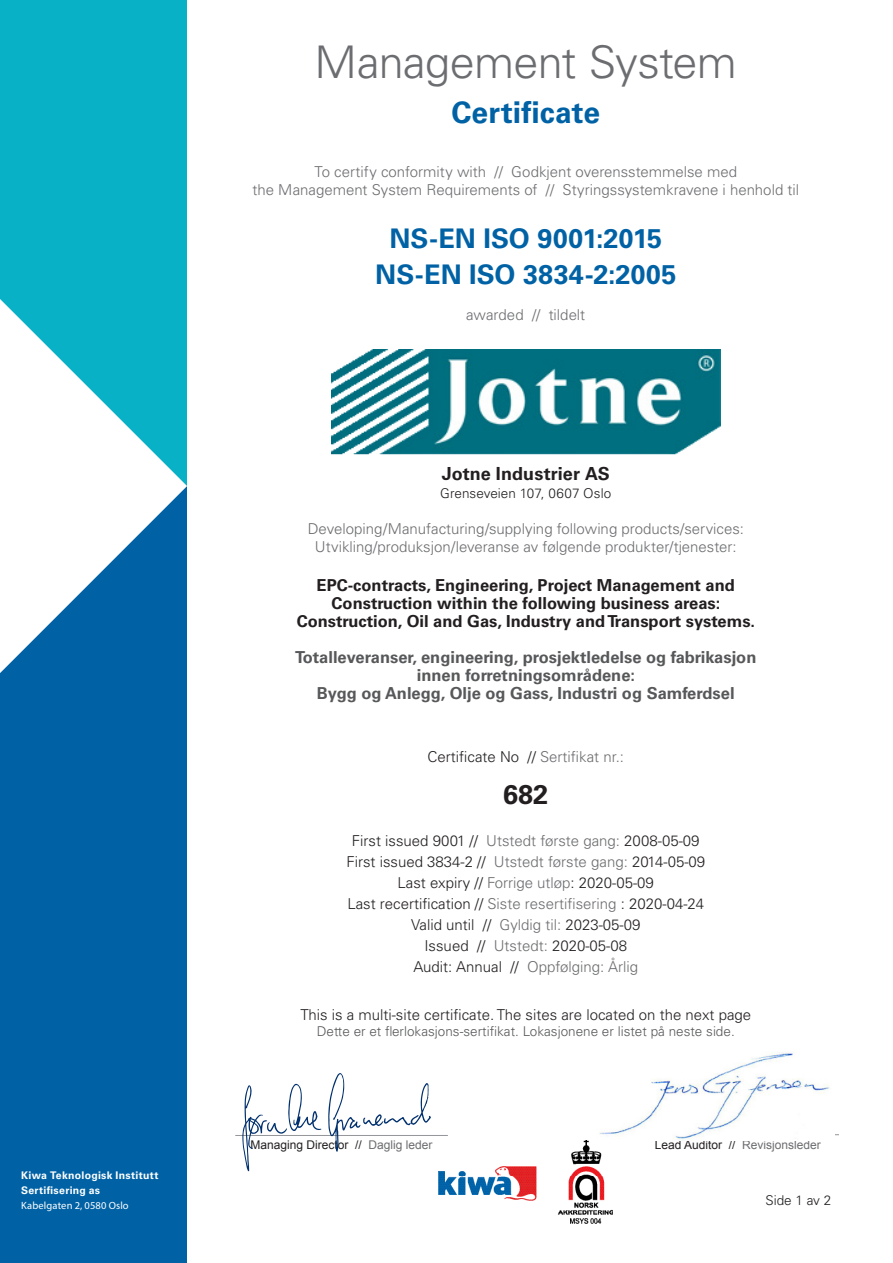
<style>
.page{position:relative;width:893px;height:1263px;background:#fff}
.page>*{position:absolute;margin:0;border:0;box-sizing:border-box;transform-origin:0 0}
.certificate_title{font:300 45px "Univers LT Std";letter-spacing:-.015em;color:#6c6d70}
.certificate{font:700 30px "Univers LT Std";letter-spacing:.005em;color:#0062a5}
.certificate-2{font:700 27px "Univers LT Std";letter-spacing:.005em;color:#0062a5}
.t1{font:700 27px "Univers LT Std";color:#231f20}
.explanation_text{font:700 18px "Univers LT Std";letter-spacing:.005em;color:#231f20}
.t2{font:700 16.5px "Univers LT Std";color:#231f20}
.t3{font:700 16.5px "Univers LT Std";color:#57585a}
.t4{font:300 15px "Univers LT Std";color:#231f20}
.explanation_text-2{font:300 15px "Univers LT Std";color:#6c6d70}
.t5{font:300 13.5px "Univers LT Std";color:#57585a}
.explanation_text-3{font:300 13.5px "Univers LT Std";color:#231f20}
.t6{font:12px "Arial";color:#231f20}
.t7{font:12px "Arial";color:#6c6d70}
.t8{font:700 10.5px/15px "Univers LT Std";letter-spacing:.025em;color:#fff}
.t9{font:10.5px "Myriad Pro";letter-spacing:.015em;color:#fff}
.s1{color:#6c6d70}
.s2{color:#231f20}
</style>
<div class="page">
<div style="left:0;top:486px;width:187px;height:777px;background:#0062a5"></div>
<div style="left:0;top:0;width:187px;height:486px;background:#09b1c7"></div>
<svg style="left:0;top:299px;width:187px;height:374px;fill:#fff"></svg>
<hr style="left:235px;top:1135px;width:213px;height:1px;background:#939598">
<hr style="left:626px;top:1134px;width:213px;height:1px;background:#939598">
<img style="left:439px;top:1140px;width:174px;height:83px">
<img style="left:331px;top:349px;width:389px;height:106px">
<svg style="left:328px;top:1073px;width:103px;height:79px"></svg>
<svg style="left:242px;top:1084px;width:79px;height:87px"></svg>
<img style="left:599px;top:1052px;width:235px;height:88px">
<p class="t8" style="left:21px;top:1168px;width:139px">Kiwa Teknologisk Institutt<br>Sertifisering as</p>
<p class="t9" style="left:21px;top:1199px;width:109px">Kabelgaten 2, 0580 Oslo</p>
<p class="certificate_title" style="left:315px;top:35px;width:424px">Management System</p>
<p class="certificate" style="left:451px;top:95px;width:150px">Certificate</p>
<p class="explanation_text-2" style="left:314px;top:163px;width:424px">To certify conformity with // Godkjent overensstemmelse med</p>
<p class="explanation_text-2" style="left:252px;top:181px;width:548px">the Management System Requirements of // Styringssystemkravene i henhold til</p>
<p class="certificate-2" style="left:389px;top:222px;width:274px">NS-EN ISO 9001:2015</p>
<p class="certificate-2" style="left:375px;top:258px;width:303px">NS-EN ISO 3834-2:2005</p>
<p class="explanation_text-2" style="left:466px;top:305px;width:120px">awarded // tildelt</p>
<p class="explanation_text" style="left:442px;top:463px;width:170px">Jotne Industrier AS</p>
<p class="explanation_text-3" style="left:440px;top:485px;width:172px">Grenseveien 107, 0607 Oslo</p>
<p class="explanation_text-2" style="left:308px;top:520px;width:438px">Developing/Manufacturing/supplying following products/services:</p>
<p class="explanation_text-2" style="left:315px;top:538px;width:423px">Utvikling/produksjon/leveranse av følgende produkter/tjenester:</p>
<p class="t2" style="left:317px;top:576px;width:420px">EPC-contracts, Engineering, Project Management and</p>
<p class="t2" style="left:332px;top:594px;width:390px">Construction within the following business areas:</p>
<p class="t2" style="left:297px;top:612px;width:460px">Construction, Oil and Gas, Industry and Transport systems.</p>
<p class="t3" style="left:295px;top:648px;width:463px">Totalleveranser, engineering, prosjektledelse og fabrikasjon</p>
<p class="t3" style="left:417px;top:666px;width:220px">innen forretningsområdene:</p>
<p class="t3" style="left:317px;top:684px;width:419px">Bygg og Anlegg, Olje og Gass, Industri og Samferdsel</p>
<p class="t4" style="left:428px;top:748px;width:198px">Certificate No // <span class="s1">Sertifikat nr.:</span></p>
<p class="t1" style="left:503px;top:779px;width:47px">682</p>
<p class="t4" style="left:352px;top:832px;width:349px">First issued 9001 // <span class="s1">Utstedt første gang:</span> 2008-05-09</p>
<p class="t4" style="left:346px;top:853px;width:360px">First issued 3834-2 // <span class="s1">Utstedt første gang:</span> 2014-05-09</p>
<p class="t4" style="left:398px;top:874px;width:258px">Last expiry // <span class="s1">Forrige utløp</span>: 2020-05-09</p>
<p class="t4" style="left:347px;top:895px;width:358px">Last recertification // <span class="s1">Siste resertifisering</span> : 2020-04-24</p>
<p class="t4" style="left:411px;top:916px;width:231px">Valid until // <span class="s1">Gyldig til:</span> 2023-05-09</p>
<p class="t4" style="left:424px;top:937px;width:204px">Issued // <span class="s1">Utstedt:</span> 2020-05-08</p>
<p class="explanation_text-2" style="left:414px;top:958px;width:226px"><span class="s2">Audit: Annual //</span> Oppfølging: Årlig</p>
<p class="t4" style="left:300px;top:1005px;width:452px">This is a multi-site certificate. The sites are located on the next page</p>
<p class="t5" style="left:317px;top:1023px;width:419px">Dette er et flerlokasjons-sertifikat. Lokasjonene er listet på neste side.</p>
<p class="t6" style="left:251px;top:1136px;width:184px">Managing Director // <span class="s1">Daglig leder</span></p>
<p class="t7" style="left:655px;top:1136px;width:168px"><span class="s2">Lead Auditor //</span> Revisjonsleder</p>
<p class="explanation_text-3" style="left:765px;top:1192px;width:67px">Side 1 av 2</p>
</div>
